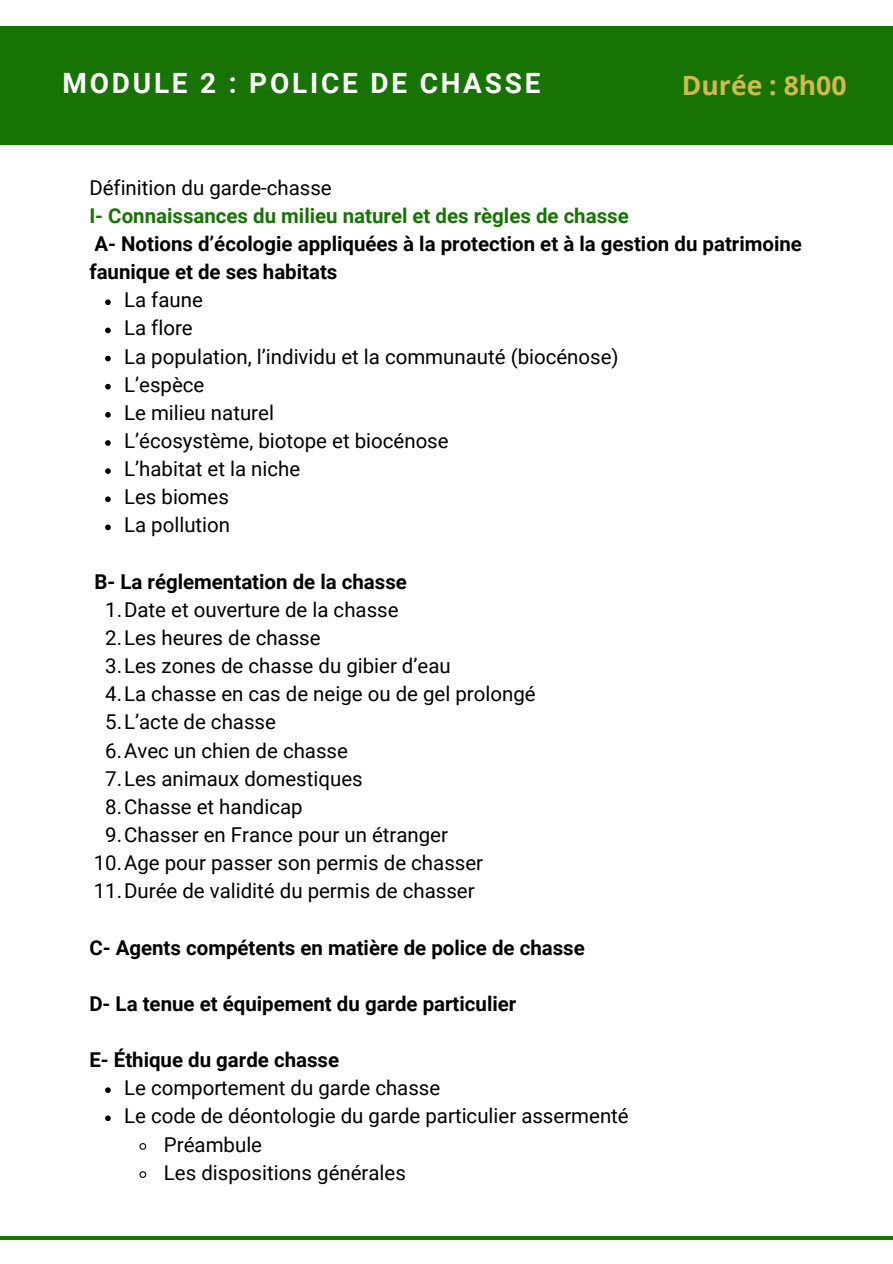
<style>
.page{position:relative;width:893px;height:1264px;background:#fff}
.page>*{position:absolute;margin:0;border:0;box-sizing:border-box;transform-origin:0 0}
.t1{font:700 27.9px "Roboto";letter-spacing:.1em;color:#fff}
.t2{font:700 26.55px "Open Sans";color:#d1ba4b}
.t3{font:20.4px "Roboto";color:#000}
.t4{font:700 20.4px/28.2px "Roboto";color:#000}
.t5{font:700 20.4px "Roboto";color:#177304}
</style>
<div class="page">
<hr style="left:0;top:1236px;width:892px;height:3px;background:#177304">
<svg style="left:105px;top:299px;width:6px;height:6px"></svg>
<svg style="left:105px;top:327px;width:6px;height:6px"></svg>
<svg style="left:105px;top:356px;width:6px;height:5px"></svg>
<svg style="left:105px;top:384px;width:6px;height:5px"></svg>
<svg style="left:105px;top:412px;width:6px;height:5px"></svg>
<svg style="left:105px;top:440px;width:6px;height:6px"></svg>
<svg style="left:105px;top:468px;width:6px;height:6px"></svg>
<svg style="left:105px;top:496px;width:6px;height:6px"></svg>
<svg style="left:105px;top:524px;width:6px;height:6px"></svg>
<svg style="left:105px;top:1087px;width:6px;height:5px"></svg>
<svg style="left:105px;top:1115px;width:6px;height:6px"></svg>
<svg style="left:139px;top:1143px;width:8px;height:7px"></svg>
<svg style="left:139px;top:1171px;width:8px;height:7px"></svg>
<div style="left:0;top:26px;width:892px;height:119px;background:#177304"></div>
<p class="t1" style="left:62px;top:67px;width:479px">MODULE 2 : POLICE DE CHASSE</p>
<p class="t2" style="left:681px;top:66px;width:166px">Durée : 8h00</p>
<h1 class="t3" style="left:89px;top:176px;width:244px">Définition du garde-chasse</h1>
<h2 class="t5" style="left:89px;top:204px;width:541px">I- Connaissances du milieu naturel et des règles de chasse</h2>
<p class="t4" style="left:89px;top:230px;width:714px">A- Notions d’écologie appliquées à la protection et à la gestion du patrimoine faunique et de ses habitats</p>
<p class="t3" style="left:124px;top:288px;width:80px">La faune</p>
<p class="t3" style="left:124px;top:316px;width:70px">La flore</p>
<p class="t3" style="left:124px;top:345px;width:496px">La population, l’individu et la communauté (biocénose)</p>
<p class="t3" style="left:124px;top:373px;width:82px">L’espèce</p>
<p class="t3" style="left:124px;top:401px;width:151px">Le milieu naturel</p>
<p class="t3" style="left:124px;top:429px;width:326px">L’écosystème, biotope et biocénose</p>
<p class="t3" style="left:124px;top:457px;width:178px">L’habitat et la niche</p>
<p class="t3" style="left:124px;top:485px;width:106px">Les biomes</p>
<p class="t3" style="left:124px;top:513px;width:107px">La pollution</p>
<p class="t4" style="left:94px;top:567px;width:314px">B- La réglementation de la chasse</p>
<p class="t3" style="left:105px;top:598px;width:295px">1.Date et ouverture de la chasse</p>
<h3 class="t3" style="left:105px;top:626px;width:217px">2.Les heures de chasse</h3>
<p class="t3" style="left:105px;top:654px;width:347px">3.Les zones de chasse du gibier d’eau</p>
<p class="t3" style="left:105px;top:682px;width:432px">4.La chasse en cas de neige ou de gel prolongé</p>
<p class="t3" style="left:105px;top:710px;width:172px">5.L’acte de chasse</p>
<p class="t3" style="left:105px;top:738px;width:244px">6.Avec un chien de chasse</p>
<p class="t3" style="left:105px;top:766px;width:259px">7.Les animaux domestiques</p>
<p class="t3" style="left:105px;top:795px;width:199px">8.Chasse et handicap</p>
<p class="t3" style="left:105px;top:823px;width:344px">9.Chasser en France pour un étranger</p>
<p class="t3" style="left:94px;top:851px;width:391px">10.Age pour passer son permis de chasser</p>
<p class="t3" style="left:94px;top:879px;width:382px">11.Durée de validité du permis de chasser</p>
<p class="t4" style="left:89px;top:933px;width:497px">C- Agents compétents en matière de police de chasse</p>
<p class="t4" style="left:89px;top:989px;width:428px">D- La tenue et équipement du garde particulier</p>
<h3 class="t4" style="left:89px;top:1046px;width:251px">E- Éthique du garde chasse</h3>
<h3 class="t3" style="left:124px;top:1076px;width:317px">Le comportement du garde chasse</h3>
<h3 class="t3" style="left:124px;top:1104px;width:506px">Le code de déontologie du garde particulier assermenté</h3>
<p class="t3" style="left:164px;top:1132px;width:100px">Préambule</p>
<p class="t3" style="left:164px;top:1160px;width:243px">Les dispositions générales</p>
</div>
